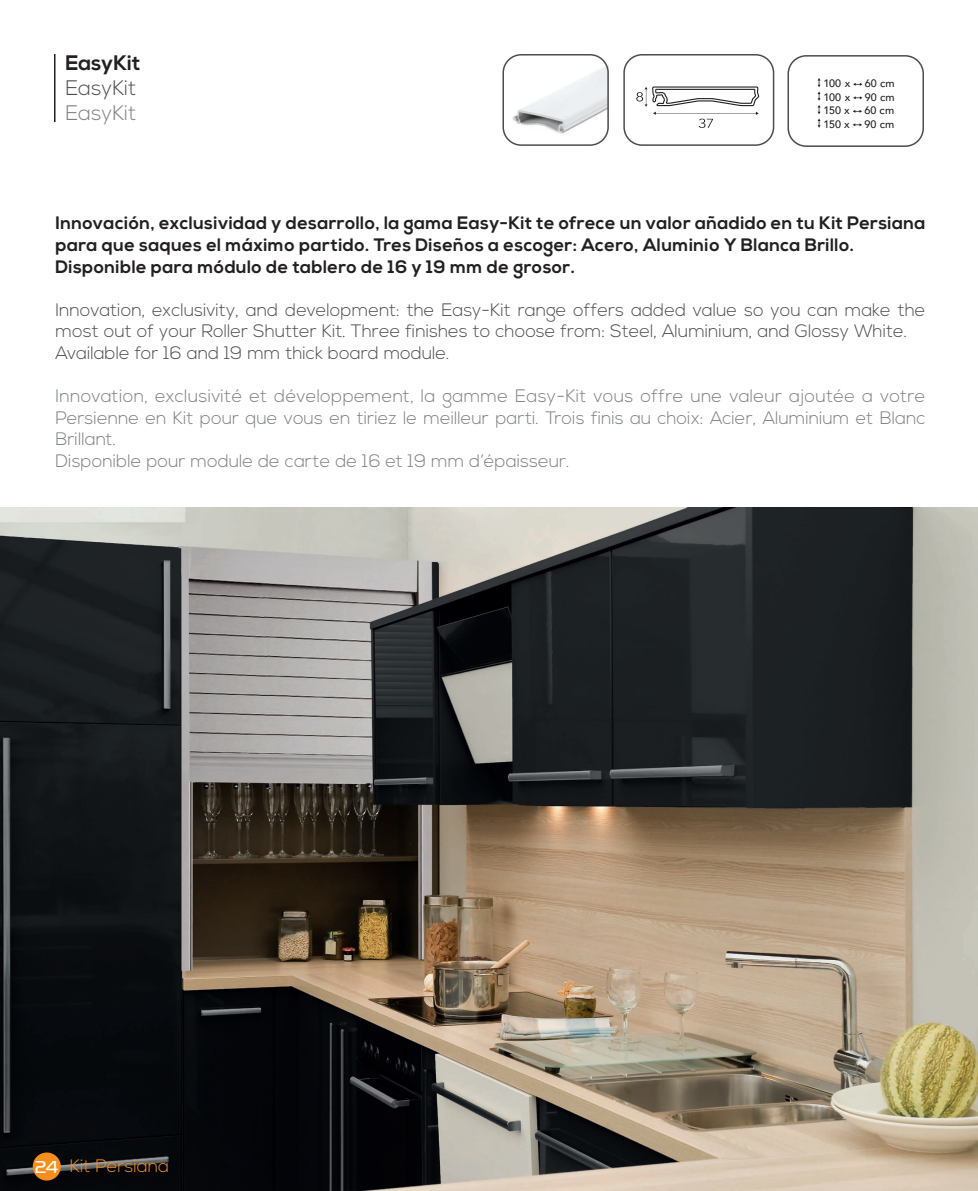
<style>
.page{position:relative;width:978px;height:1191px;background:#fff}
.page>*{position:absolute;margin:0;border:0;box-sizing:border-box;transform-origin:0 0}
.t1{font:700 21px "Nexa";color:#231f20}
.t2{font:300 21px "Nexa";color:#4b4c4d}
.t3{font:300 21px "Nexa";color:#7c7e81}
.t4{font:300 18px/21.6px "Nexa";color:#7c7e81;text-align:justify}
.t5{font:700 18px/21.6px "Nexa";letter-spacing:.02em;color:#231f20}
.t6{font:300 18px/21.6px "Nexa";color:#4b4c4d}
.t7{font:300 18px "Nexa";color:#f68e1e}
.t8{font:500 10.8px "Avenir";color:#231f20}
.s1{font-family:"Handel Gothic DOT Ligh";font-weight:400;color:#fff}
</style>
<div class="page">
<img style="left:0;top:507px;width:978px;height:684px">
<div style="left:33px;top:1153px;width:27px;height:26px;background:#f68e1e;border-radius:50%"></div>
<div style="left:33px;top:1152px;width:28px;height:28px;border:2px solid #f68e1e;border-radius:50%"></div>
<hr style="left:54px;top:54px;width:2px;height:68px;background:#231f20">
<img style="left:505px;top:61px;width:104px;height:85px">
<div style="left:502px;top:54px;width:107px;height:92px;border:2px solid #4b4c4d;border-radius:18px"></div>
<div style="left:623px;top:54px;width:151px;height:92px;border:2px solid #4b4c4d;border-radius:18px"></div>
<div style="left:787px;top:55px;width:137px;height:92px;border:2px solid #4b4c4d;border-radius:18px"></div>
<svg style="left:636px;top:86px;width:123px;height:42px"></svg>
<svg style="left:853px;top:83px;width:9px;height:3px"></svg>
<svg style="left:853px;top:96px;width:9px;height:3px"></svg>
<svg style="left:853px;top:110px;width:9px;height:3px"></svg>
<svg style="left:818px;top:78px;width:3px;height:50px"></svg>
<svg style="left:853px;top:123px;width:9px;height:3px"></svg>
<p class="t1" style="left:65px;top:50px;width:77px">EasyKit</p>
<p class="t2" style="left:65px;top:76px;width:73px">EasyKit</p>
<p class="t3" style="left:65px;top:101px;width:73px">EasyKit</p>
<p class="t8" style="left:823px;top:74px;width:28px">100 x</p>
<p class="t8" style="left:865px;top:74px;width:31px">60 cm</p>
<p class="t8" style="left:823px;top:88px;width:28px">100 x</p>
<p class="t8" style="left:865px;top:88px;width:31px">90 cm</p>
<p class="t8" style="left:823px;top:101px;width:28px">150 x</p>
<p class="t8" style="left:864px;top:101px;width:31px">60 cm</p>
<p class="t8" style="left:823px;top:115px;width:28px">150 x</p>
<p class="t8" style="left:864px;top:115px;width:31px">90 cm</p>
<p class="t5" style="left:56px;top:213px;width:871px">Innovación, exclusividad y desarrollo, la gama Easy-Kit te ofrece un valor añadido en tu Kit Persiana para que saques el máximo partido. Tres Diseños a escoger: Acero, Aluminio Y Blanca Brillo.</p>
<p class="t5" style="left:56px;top:256px;width:521px">Disponible para módulo de tablero de 16 y 19 mm de grosor.</p>
<p class="t6" style="left:56px;top:300px;width:872px">Innovation, exclusivity, and development: the Easy-Kit range offers added value so you can make the most out of your Roller Shutter Kit. Three finishes to choose from: Steel, Aluminium, and Glossy White.</p>
<p class="t6" style="left:56px;top:343px;width:396px">Available for 16 and 19 mm thick board module.</p>
<p class="t4" style="left:56px;top:386px;width:871px">Innovation, exclusivité et développement, la gamme Easy-Kit vous offre une valeur ajoutée a votre Persienne en Kit pour que vous en tiriez le meilleur parti. Trois finis au choix: Acier, Aluminium et Blanc Brillant.</p>
<p class="t4" style="left:56px;top:451px;width:516px">Disponible pour module de carte de 16 et 19 mm d’épaisseur.</p>
<p class="t7" style="left:35px;top:1155px;width:136px"><span class="s1">24</span> Kit Persiana</p>
</div>
